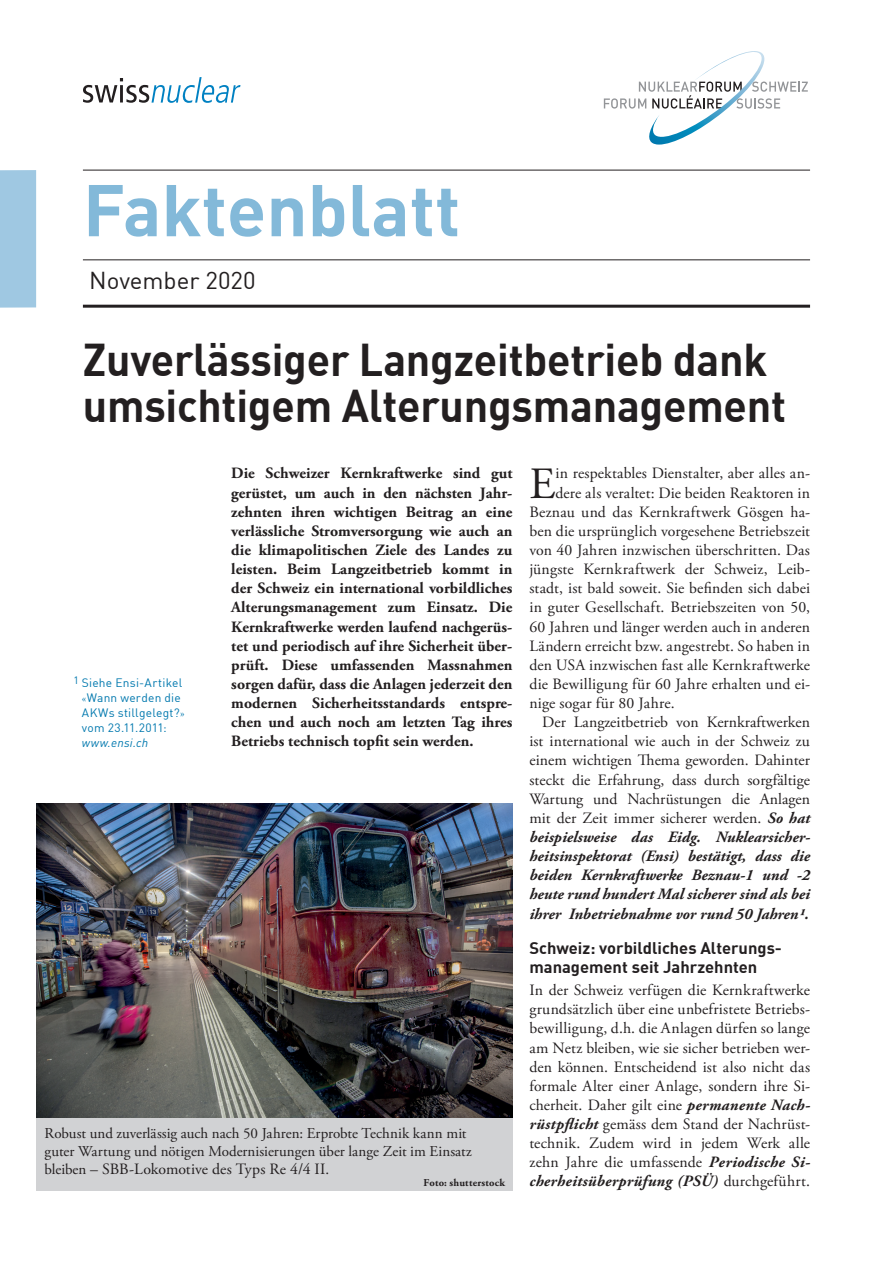
<style>
.page{position:relative;width:893px;height:1263px;background:#fff}
.page>*{position:absolute;margin:0;border:0;box-sizing:border-box;transform-origin:0 0}
.t1{font:700 72px "DIN";color:#83b9d9}
.t2{font:700 45px/45px "DIN";letter-spacing:-.005em;color:#231f20;scale:.95 1}
.t3{font:44.55px "Adobe Garamond Pro";color:#231f20}
.t4{font:24px "DIN";color:#231f20}
.t5{font:700 16.5px/19.2px "DIN";color:#231f20}
.t6{font:15.75px/19.2px "Adobe Garamond Pro";letter-spacing:.005em;color:#231f20;text-align:justify}
.t7{font:700 15.75px/19.2px "Adobe Garamond Pro";letter-spacing:.005em;color:#231f20;text-align:justify}
.t8{font:italic 700 15.75px "Adobe Garamond Pro";letter-spacing:.005em;color:#231f20}
.t9{font:15px/18px "Adobe Garamond Pro";color:#231f20}
.t10{font:12px/15px "DIN";letter-spacing:.02em;color:#0078ae}
.t11{font:italic 12px "DIN";letter-spacing:.02em;color:#0078ae}
.t12{font:700 10.5px "Adobe Garamond Pro";letter-spacing:.025em;color:#231f20}
.s1{font-family:"Adobe Garamond Pro"}
.s2{font-size:15px}
.s3{font-weight:700;font-style:italic}
</style>
<div class="page">
<img style="left:36px;top:804px;width:476px;height:314px">
<svg style="left:604px;top:51px;width:204px;height:94px"></svg>
<div style="left:0;top:170px;width:36px;height:138px;background:#9fc8e2"></div>
<hr style="left:83px;top:170px;width:727px;height:1px;background:#231f20">
<hr style="left:83px;top:305px;width:727px;height:3px;background:#231f20">
<hr style="left:83px;top:259px;width:727px;height:1px;background:#231f20">
<div style="left:36px;top:1118px;width:476px;height:73px;background:#d1d2d4"></div>
<svg style="left:83px;top:77px;width:157px;height:26px"></svg>
<h1 class="t1" style="left:83px;top:163px;width:379px">Faktenblatt</h1>
<h3 class="t4" style="left:89px;top:266px;width:168px">November 2020</h3>
<h2 class="t2" style="left:83px;top:336px;width:742px">Zuverlässiger Langzeitbetrieb dank umsichtigem Alterungsmanagement</h2>
<p class="t10" style="left:82px;top:675px;width:104px;text-indent:-9px"><sup>1</sup> Siehe Ensi-Artikel <span class="s1">«</span>Wann werden die<br>AKWs stillgelegt?<span class="s1">» </span>vom 23.11.2011:</p>
<p class="t11" style="left:82px;top:735px;width:68px">www.ensi.ch</p>
<p class="t7" style="left:231px;top:464px;width:283px">Die Schweizer Kernkraftwerke sind gut gerüstet, um auch in den nächsten Jahr&shy;zehnten ihren wichtigen Beitrag an eine verlässliche Stromversorgung wie auch an die klimapolitischen Ziele des Landes zu leisten. Beim Langzeitbetrieb kommt in der Schweiz ein international vorbildliches Alterungsmanagement zum Einsatz. Die Kernkraftwerke werden laufend nachgerüs&shy;tet und periodisch auf ihre Sicherheit über&shy;prüft. Diese umfassenden Massnahmen sorgen dafür, dass die Anlagen jederzeit den modernen Sicherheitsstandards entspre&shy;chen und auch noch am letzten Tag ihres Betriebs technisch topfit sein werden.</p>
<p class="t9" style="left:45px;top:1124px;width:429px">Robust und zuverlässig auch nach 50 Jahren: Erprobte Technik kann mit guter Wartung und nötigen Modernisierungen über lange Zeit im Einsatz</p>
<p class="t6" style="left:45px;top:1160px;width:286px"><span class="s2">bleiben</span> – SBB-Lokomotive des Typs Re 4/4 II<span class="s2">.</span></p>
<p class="t12" style="left:424px;top:1176px;width:83px">Foto: shutterstock</p>
<h3 class="t3" style="left:529px;top:457px;width:28px">E</h3>
<p class="t6" style="left:556px;top:464px;width:256px">in respektables Dienstalter, aber alles an-</p>
<p class="t6" style="left:556px;top:483px;width:256px">dere als veraltet: Die beiden Reaktoren in</p>
<p class="t6" style="left:529px;top:503px;width:282px">Beznau und das Kernkraftwerk Gösgen ha-</p>
<p class="t6" style="left:529px;top:522px;width:282px">ben die ursprünglich vorgesehene Betriebszeit</p>
<p class="t6" style="left:529px;top:541px;width:282px">von 40 Jahren inzwischen überschritten. Das</p>
<p class="t6" style="left:529px;top:560px;width:282px">jüngste Kernkraftwerk der Schweiz, Leib-</p>
<p class="t6" style="left:529px;top:579px;width:282px">stadt, ist bald soweit. Sie befinden sich dabei</p>
<p class="t6" style="left:529px;top:598px;width:282px">in guter Gesellschaft. Betriebszeiten von 50,</p>
<p class="t6" style="left:529px;top:617px;width:282px">60 Jahren und länger werden auch in anderen</p>
<p class="t6" style="left:529px;top:637px;width:282px">Ländern erreicht bzw. angestrebt. So haben in</p>
<p class="t6" style="left:529px;top:656px;width:282px">den USA inzwischen fast alle Kernkraftwerke</p>
<p class="t6" style="left:529px;top:675px;width:282px">die Bewilligung für 60 Jahre erhalten und ei-</p>
<p class="t6" style="left:529px;top:694px;width:147px">nige sogar für 80 Jahre.</p>
<p class="t6" style="left:542px;top:713px;width:269px">Der Langzeitbetrieb von Kernkraftwerken</p>
<p class="t6" style="left:529px;top:732px;width:282px">ist international wie auch in der Schweiz zu</p>
<p class="t6" style="left:529px;top:751px;width:282px">einem wichtigen Thema geworden. Dahinter</p>
<p class="t6" style="left:529px;top:770px;width:282px">steckt die Erfahrung, dass durch sorgfältige</p>
<p class="t6" style="left:529px;top:790px;width:282px">Wartung und Nachrüstungen die Anlagen</p>
<p class="t6" style="left:529px;top:809px;width:282px">mit der Zeit immer sicherer werden. <span class="s3">So hat</span></p>
<p class="t8" style="left:529px;top:828px;width:282px">beispielsweise das Eidg. Nuklearsicher-</p>
<p class="t8" style="left:529px;top:847px;width:282px">heitsinspektorat (Ensi) bestätigt, dass die</p>
<p class="t8" style="left:529px;top:866px;width:282px">beiden Kernkraftwerke Beznau-1 und -2</p>
<p class="t8" style="left:529px;top:885px;width:282px">heute rund hundert Mal sicherer sind als bei</p>
<p class="t8" style="left:529px;top:904px;width:281px">ihrer Inbetriebnahme vor rund 50 Jahren1.</p>
<p class="t5" style="left:529px;top:937px;width:254px">Schweiz: vorbildliches Alterungs&shy;management seit Jahrzehnten</p>
<p class="t6" style="left:529px;top:981px;width:282px">In der Schweiz verfügen die Kernkraftwerke grundsätzlich über eine unbefristete Betriebs&shy;bewilligung, d.h. die Anlagen dürfen so lange am Netz bleiben, wie sie sicher betrieben wer&shy;den können. Entscheidend ist also nicht das formale Alter einer Anlage, sondern ihre Si&shy;cherheit. Daher gilt eine <span class="s3">permanente Nach&shy;rüstpflicht</span> gemäss dem Stand der Nachrüst&shy;technik. Zudem wird in jedem Werk alle zehn Jahre die umfassende <span class="s3">Periodische Si&shy;cherheitsüberprüfung (PSÜ)</span> durchgeführt.</p>
</div>
